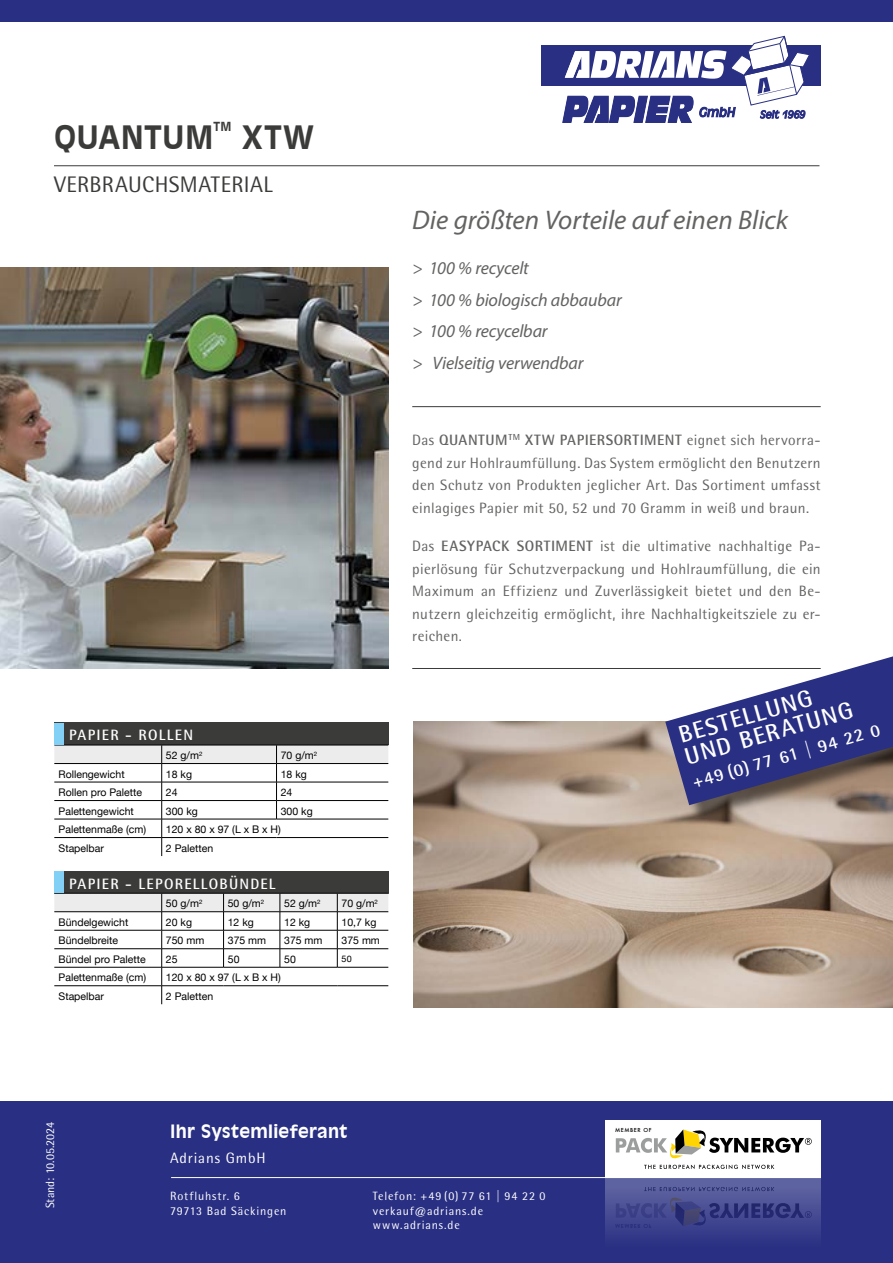
<style>
.page{position:relative;width:893px;height:1263px;background:#fff}
.page>*{position:absolute;margin:0;border:0;box-sizing:border-box;transform-origin:0 0}
.t1{font:700 31.5px "Incised 901 BT";letter-spacing:.02em;color:#3b3b3a}
.t2{font:italic 27px "Myriad Pro";color:#636362}
.t3{font:700 24px/22.5px "Rotis Semi Sans Std";color:#fff}
.t4{font:22.5px "Rotis Semi Sans Std";letter-spacing:.015em;color:#3b3b3a}
.t5{font:italic 18px/31.5px "Myriad Pro";letter-spacing:-.01em;color:#636362}
.t6{font:700 18px "Incised 901 BT";letter-spacing:.015em;color:#fff}
.t7{font:700 18px "Rotis Semi Sans Std";color:#fff}
.t8{font:15px/22.5px "Rotis Semi Sans Std";letter-spacing:.02em;color:#636362;text-align:justify}
.t9{font:700 15px "Rotis Semi Sans Std";letter-spacing:.085em;color:#fff}
.t10{font:15px "Rotis Semi Sans Std";letter-spacing:.06em;color:#fff}
.t11{font:700 12.3px "Incised 901 BT";color:#3b3b3a}
.t12{font:12px/14.4px "Rotis Semi Sans Std";letter-spacing:.07em;color:#fff}
.t13{font:12px "Rotis Semi Sans Std";color:#fff}
.t14{font:10.5px "Helvetica Neue";color:#000}
.t15{font:9px "Helvetica Neue";color:#000}
.t16{font:500 5.4px "Futura";letter-spacing:.1em;color:#000}
.s1{font-weight:700}
</style>
<div class="page">
<div style="left:0;top:1101px;width:893px;height:162px;background:#292f82"></div>
<div style="left:0;top:0;width:893px;height:21px;background:#292f82"></div>
<hr style="left:171px;top:1177px;width:650px;height:1px;background:#fff">
<div style="left:542px;top:45px;width:279px;height:40px;background:#292f82"></div>
<svg style="left:562px;top:36px;width:248px;height:87px"></svg>
<div style="left:605px;top:1120px;width:216px;height:58px;background:#fff"></div>
<svg style="left:616px;top:1129px;width:196px;height:40px"></svg>
<div style="left:605px;top:1178px;width:216px;height:85px;background:linear-gradient(to bottom,#6267a3,#21277d)"></div>
<svg style="left:616px;top:1187px;width:196px;height:42px;background:#44498e"></svg>
<img style="left:414px;top:721px;width:479px;height:287px">
<div style="left:669px;top:656px;width:224px;height:167px;background:#000;opacity:.5"></div>
<svg style="left:665px;top:656px;width:228px;height:149px"></svg>
<hr style="left:54px;top:165px;width:765px;height:1px;background:#3b3b3a">
<hr style="left:412px;top:406px;width:409px;height:1px;background:#3b3b3a">
<hr style="left:412px;top:668px;width:409px;height:1px;background:#3b3b3a">
<div style="left:54px;top:723px;width:334px;height:22px;background:#3b3b3a"></div>
<svg style="left:54px;top:745px;width:334px;height:111px"></svg>
<hr style="left:277px;top:837px;width:111px;height:1px;background:#000">
<div style="left:54px;top:723px;width:9px;height:22px;background:#82d0f5"></div>
<div style="left:54px;top:871px;width:334px;height:22px;background:#3b3b3a"></div>
<svg style="left:54px;top:893px;width:334px;height:111px"></svg>
<hr style="left:224px;top:985px;width:56px;height:1px;background:#000">
<hr style="left:280px;top:985px;width:57px;height:1px;background:#000">
<hr style="left:337px;top:985px;width:51px;height:1px;background:#000">
<div style="left:54px;top:871px;width:9px;height:22px;background:#82d0f5"></div>
<img style="left:0;top:268px;width:388px;height:401px">
<h1 class="t1" style="left:54px;top:118px;width:161px">QUANTUM</h1>
<p class="t11" style="left:214px;top:119px;width:20px">TM</p>
<h1 class="t1" style="left:242px;top:118px;width:73px">XTW</h1>
<h3 class="t4" style="left:54px;top:171px;width:220px">VERBRAUCHSMATERIAL</h3>
<p class="t9" style="left:69px;top:726px;width:125px">PAPIER - ROLLEN</p>
<p class="t14" style="left:166px;top:748px;width:38px">52 g/m<sup>2</sup></p>
<p class="t14" style="left:281px;top:748px;width:38px">70 g/m<sup>2</sup></p>
<p class="t14" style="left:59px;top:766px;width:68px">Rollengewicht</p>
<p class="t14" style="left:166px;top:766px;width:28px">18 kg</p>
<p class="t14" style="left:281px;top:766px;width:28px">18 kg</p>
<p class="t14" style="left:59px;top:785px;width:85px">Rollen pro Palette</p>
<p class="t14" style="left:166px;top:785px;width:13px">24</p>
<p class="t14" style="left:281px;top:785px;width:13px">24</p>
<p class="t14" style="left:59px;top:803px;width:77px">Palettengewicht</p>
<p class="t14" style="left:166px;top:803px;width:33px">300 kg</p>
<p class="t14" style="left:281px;top:803px;width:33px">300 kg</p>
<p class="t14" style="left:59px;top:822px;width:89px">Palettenmaße (cm)</p>
<p class="t14" style="left:166px;top:822px;width:116px">120 x 80 x 97 (L x B x H)</p>
<p class="t14" style="left:59px;top:840px;width:47px">Stapelbar</p>
<p class="t14" style="left:166px;top:840px;width:49px">2 Paletten</p>
<p class="t9" style="left:69px;top:874px;width:208px">PAPIER - LEPORELLOBÜNDEL</p>
<p class="t14" style="left:166px;top:896px;width:38px">50 g/m<sup>2</sup></p>
<p class="t14" style="left:228px;top:896px;width:38px">50 g/m<sup>2</sup></p>
<p class="t14" style="left:284px;top:896px;width:38px">52 g/m<sup>2</sup></p>
<p class="t14" style="left:342px;top:896px;width:38px">70 g/m<sup>2</sup></p>
<p class="t14" style="left:59px;top:915px;width:71px">Bündelgewicht</p>
<p class="t14" style="left:166px;top:915px;width:28px">20 kg</p>
<p class="t14" style="left:228px;top:915px;width:28px">12 kg</p>
<p class="t14" style="left:284px;top:915px;width:28px">12 kg</p>
<p class="t14" style="left:342px;top:915px;width:36px">10,7 kg</p>
<p class="t14" style="left:59px;top:933px;width:61px">Bündelbreite</p>
<p class="t14" style="left:166px;top:933px;width:40px">750 mm</p>
<p class="t14" style="left:228px;top:933px;width:40px">375 mm</p>
<p class="t14" style="left:284px;top:933px;width:40px">375 mm</p>
<p class="t14" style="left:342px;top:933px;width:40px">375 mm</p>
<p class="t14" style="left:59px;top:952px;width:89px">Bündel pro Palette</p>
<p class="t14" style="left:166px;top:952px;width:13px">25</p>
<p class="t14" style="left:228px;top:952px;width:13px">50</p>
<p class="t14" style="left:284px;top:952px;width:13px">50</p>
<p class="t15" style="left:342px;top:952px;width:12px">50</p>
<p class="t14" style="left:59px;top:970px;width:89px">Palettenmaße (cm)</p>
<p class="t14" style="left:166px;top:970px;width:116px">120 x 80 x 97 (L x B x H)</p>
<p class="t14" style="left:59px;top:989px;width:47px">Stapelbar</p>
<p class="t14" style="left:166px;top:989px;width:49px">2 Paletten</p>
<h2 class="t2" style="left:412px;top:203px;width:377px">Die größten Vorteile auf einen Blick</h2>
<p class="t5" style="left:412px;top:252px;width:211px">&gt; 100 % recycelt<br>&gt; 100 % biologisch abbaubar &gt; 100 % recycelbar<br>&gt; Vielseitig verwendbar</p>
<p class="t8" style="left:412px;top:429px;width:410px">Das <span class="s1">QUANTUM</span><sup>TM</sup> <span class="s1">XTW PAPIERSORTIMENT</span> eignet sich hervorra&shy;gend zur Hohlraumfüllung. Das System ermöglicht den Benutzern den Schutz von Produkten jeglicher Art. Das Sortiment umfasst einlagiges Papier mit 50, 52 und 70 Gramm in weiß und braun.</p>
<p class="t8" style="left:412px;top:535px;width:410px">Das <span class="s1">EASYPACK SORTIMENT</span> ist die ultimative nachhaltige Pa&shy;pierlösung für Schutzverpackung und Hohlraumfüllung, die ein Maximum an Effizienz und Zuverlässigkeit bietet und den Be&shy;nutzern gleichzeitig ermöglicht, ihre Nachhaltigkeitsziele zu er&shy;reichen.</p>
<h3 class="t3" style="left:676px;top:724px;width:175px;rotate:-16deg">BESTELLUNG<br>UND BERATUNG</h3>
<p class="t7" style="left:690px;top:772px;width:196px;rotate:-16deg">+49 (0) 77 61 | 94 22 0</p>
<p class="t13" style="left:43px;top:1208px;width:88px;rotate:-90deg">Stand: 10.05.2024</p>
<p class="t6" style="left:170px;top:1120px;width:179px">Ihr Systemlieferant</p>
<p class="t10" style="left:170px;top:1149px;width:97px">Adrians GmbH</p>
<p class="t12" style="left:170px;top:1189px;width:118px">Rotfluhstr. 6<br>79713 Bad Säckingen</p>
<p class="t12" style="left:373px;top:1189px;width:174px">Telefon: +49 (0) 77 61 | 94 22 0 verkauf@adrians.de www.adrians.de</p>
<p class="t16" style="left:615px;top:1126px;width:38px">MEMBER OF</p>
</div>
